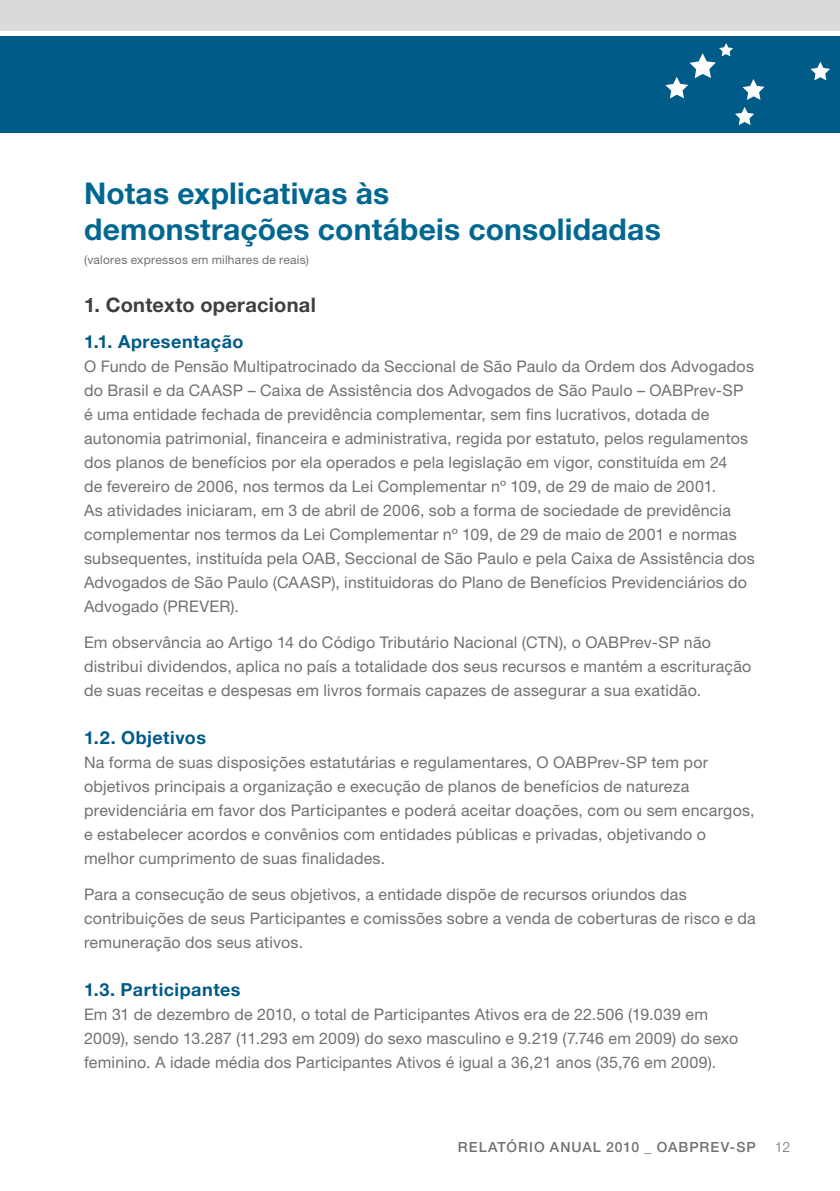
<style>
.page{position:relative;width:840px;height:1191px;background:#fff}
.page>*{position:absolute;margin:0;border:0;box-sizing:border-box;transform-origin:0 0}
.t1{font:700 30px/36px "Helvetica Neue LT Std";letter-spacing:.005em;color:#006791}
.t2{font:700 20px "Helvetica Neue LT Std";letter-spacing:.015em;color:#3e3d40}
.t3{font:700 18px "Helvetica Neue LT Std";letter-spacing:.025em;color:#005b88}
.t4{font:16px/24px "Helvetica Neue LT Std";letter-spacing:.015em;color:#707172}
.t5{font:500 14px "Helvetica Neue LT Std";letter-spacing:.07em;color:#707172}
.t6{font:300 14px "Helvetica Neue LT Std";color:#707172}
.t7{font:12px "Helvetica Neue LT Std";letter-spacing:.025em;color:#707172}
</style>
<div class="page">
<div style="left:0;top:36px;width:839px;height:96px;background:#005b88"></div>
<div style="left:0;top:0;width:839px;height:30px;background:#d9dadb"></div>
<svg style="left:810px;top:62px;width:19px;height:18px"></svg>
<svg style="left:742px;top:79px;width:22px;height:21px"></svg>
<svg style="left:735px;top:107px;width:18px;height:18px"></svg>
<svg style="left:665px;top:43px;width:67px;height:55px"></svg>
<h1 class="t1" style="left:84px;top:175px;width:578px">Notas explicativas às<br>demonstrações contábeis consolidadas</h1>
<p class="t7" style="left:84px;top:253px;width:226px">(valores expressos em milhares de reais)</p>
<p class="t2" style="left:84px;top:293px;width:233px">1. Contexto operacional</p>
<p class="t3" style="left:84px;top:330px;width:161px">1.1. Apresentação</p>
<p class="t4" style="left:84px;top:354px;width:672px">O Fundo de Pensão Multipatrocinado da Seccional de São Paulo da Ordem dos Advogados do Brasil e da CAASP – Caixa de Assistência dos Advogados de São Paulo – OABPrev-SP é uma entidade fechada de previdência complementar, sem fins lucrativos, dotada de autonomia patrimonial, financeira e administrativa, regida por estatuto, pelos regulamentos dos planos de benefícios por ela operados e pela legislação em vigor, constituída em 24<br>de fevereiro de 2006, nos termos da Lei Complementar nº 109, de 29 de maio de 2001.<br>As atividades iniciaram, em 3 de abril de 2006, sob a forma de sociedade de previdência complementar nos termos da Lei Complementar nº 109, de 29 de maio de 2001 e normas subsequentes, instituída pela OAB, Seccional de São Paulo e pela Caixa de Assistência dos Advogados de São Paulo (CAASP), instituidoras do Plano de Benefícios Previdenciários do Advogado (PREVER).</p>
<p class="t4" style="left:84px;top:630px;width:668px">Em observância ao Artigo 14 do Código Tributário Nacional (CTN), o OABPrev-SP não distribui dividendos, aplica no país a totalidade dos seus recursos e mantém a escrituração de suas receitas e despesas em livros formais capazes de assegurar a sua exatidão.</p>
<p class="t3" style="left:84px;top:726px;width:123px">1.2. Objetivos</p>
<p class="t4" style="left:84px;top:750px;width:671px">Na forma de suas disposições estatutárias e regulamentares, O OABPrev-SP tem por objetivos principais a organização e execução de planos de benefícios de natureza previdenciária em favor dos Participantes e poderá aceitar doações, com ou sem encargos, e estabelecer acordos e convênios com entidades públicas e privadas, objetivando o melhor cumprimento de suas finalidades.</p>
<p class="t4" style="left:84px;top:882px;width:672px">Para a consecução de seus objetivos, a entidade dispõe de recursos oriundos das contribuições de seus Participantes e comissões sobre a venda de coberturas de risco e da remuneração dos seus ativos.</p>
<p class="t3" style="left:84px;top:978px;width:158px">1.3. Participantes</p>
<p class="t4" style="left:84px;top:1002px;width:655px">Em 31 de dezembro de 2010, o total de Participantes Ativos era de 22.506 (19.039 em<br>2009), sendo 13.287 (11.293 em 2009) do sexo masculino e 9.219 (7.746 em 2009) do sexo feminino. A idade média dos Participantes Ativos é igual a 36,21 anos (35,76 em 2009).</p>
<p class="t5" style="left:457px;top:1139px;width:298px">RELATÓRIO ANUAL 2010 _ OABPREV-SP</p>
<p class="t6" style="left:774px;top:1138px;width:17px">12</p>
</div>
